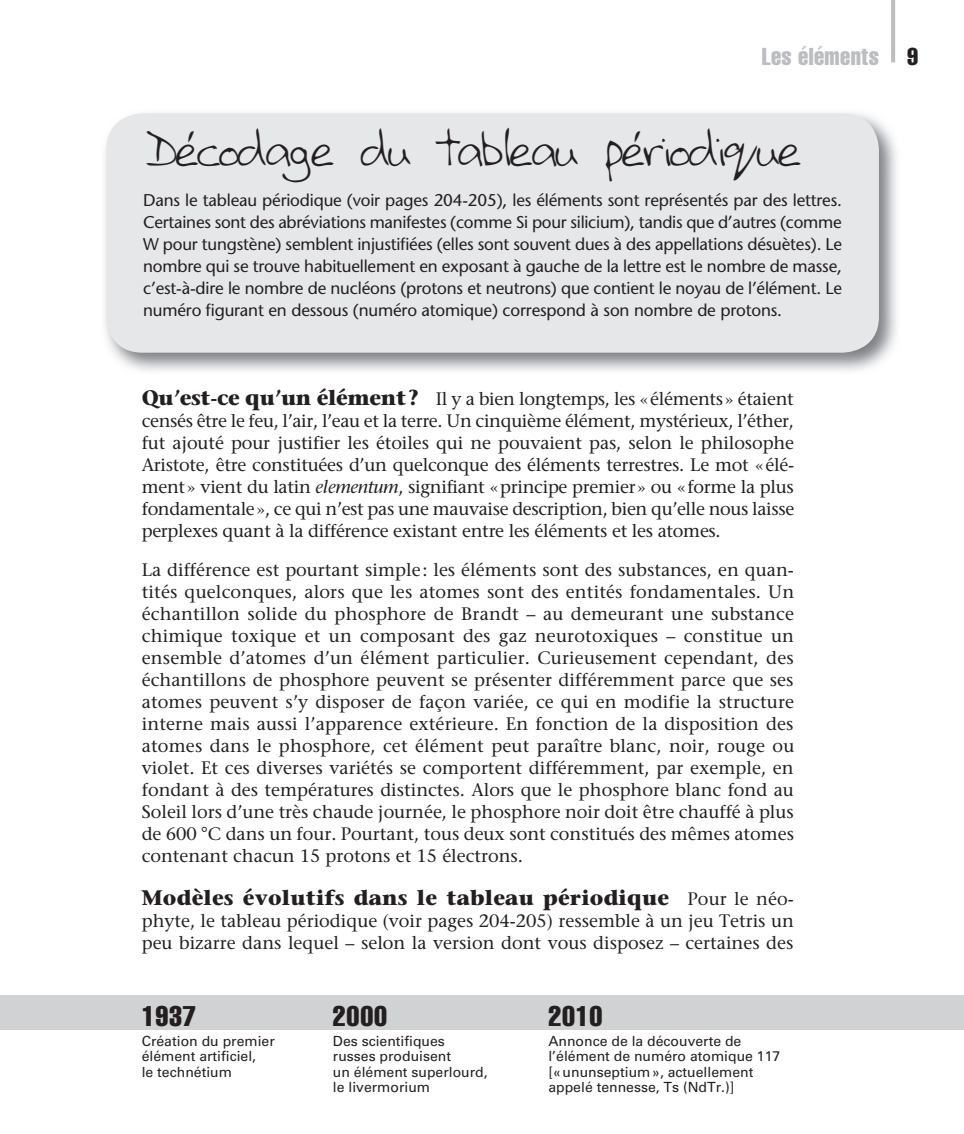
<style>
.page{position:relative;width:964px;height:1134px;background:#fff}
.page>*{position:absolute;margin:0;border:0;box-sizing:border-box;transform-origin:0 0}
.t1{font:48px "Gemmas Hand";letter-spacing:-.05em;color:#231f20}
.t2{font:extra-condensed 28px "Helvetica";letter-spacing:.025em;color:#231f20}
.t3{font:extra-condensed 24px "Helvetica";letter-spacing:.015em;color:#bcbdc0}
.t4{font:700 21px "Stone Serif Std";letter-spacing:.01em;color:#231f20}
.t5{font:500 18px/22px "Stone Serif Std";color:#231f20;text-align:justify}
.t6{font:500 17px/22px "Stone Sans Std";letter-spacing:-.01em;color:#231f20;text-align:justify}
.t7{font:14px/15.4px "Univers LT Std";color:#231f20}
.s1{color:#231f20}
.s2{font-weight:700;font-size:21px}
.s3{font-style:italic}
.s4{font-weight:500;font-size:18px}
</style>
<div class="page">
<hr style="left:891px;top:0;width:4px;height:62px;background:#bcbdc0">
<div style="left:0;top:995px;width:964px;height:35px;background:#d1d2d4"></div>
<img style="left:105px;top:113px;width:792px;height:258px">
<div style="left:106px;top:113px;width:773px;height:240px;background:#e6e7e9;border-radius:36px"></div>
<h3 class="t3" style="left:762px;top:41px;width:158px">Les éléments <span class="s1">9</span></h3>
<h1 class="t1" style="left:143px;top:119px;width:659px">Décodage du tableau périodique</h1>
<p class="t6" style="left:143px;top:189px;width:700px">Dans le tableau périodique (voir pages 204-205), les éléments sont représentés par des lettres.<br>Certaines sont des abréviations manifestes (comme Si pour silicium), tandis que d’autres (comme W pour tungstène) semblent injustifiées (elles sont souvent dues à des appellations désuètes). Le nombre qui se trouve habituellement en exposant à gauche de la lettre est le nombre de masse, c’est-à-dire le nombre de nucléons (protons et neutrons) que contient le noyau de l’élément. Le numéro figurant en dessous (numéro atomique) correspond à son nombre de protons.</p>
<p class="t5" style="left:142px;top:388px;width:654px"><span class="s2">Qu’est-ce qu’un élément ?</span> Il y a bien longtemps, les « éléments » étaient censés être le feu, l’air, l’eau et la terre. Un cinquième élément, mystérieux, l’éther, fut ajouté pour justifier les étoiles qui ne pouvaient pas, selon le philosophe Aristote, être constituées d’un quelconque des éléments terrestres. Le mot « élé&shy;ment » vient du latin <span class="s3">elementum</span>, signifiant « principe premier » ou « forme la plus fondamentale », ce qui n’est pas une mauvaise description, bien qu’elle nous laisse perplexes quant à la différence existant entre les éléments et les atomes.</p>
<p class="t5" style="left:142px;top:559px;width:654px">La différence est pourtant simple : les éléments sont des substances, en quan&shy;tités quelconques, alors que les atomes sont des entités fondamentales. Un échantillon solide du phosphore de Brandt – au demeurant une substance chimique toxique et un composant des gaz neurotoxiques – constitue un ensemble d’atomes d’un élément particulier. Curieusement cependant, des échantillons de phosphore peuvent se présenter différemment parce que ses atomes peuvent s’y disposer de façon variée, ce qui en modifie la structure interne mais aussi l’apparence extérieure. En fonction de la disposition des atomes dans le phosphore, cet élément peut paraître blanc, noir, rouge ou violet. Et ces diverses variétés se comportent différemment, par exemple, en fondant à des températures distinctes. Alors que le phosphore blanc fond au Soleil lors d’une très chaude journée, le phosphore noir doit être chauffé à plus de 600 °C dans un four. Pourtant, tous deux sont constitués des mêmes atomes contenant chacun 15 protons et 15 électrons.</p>
<p class="t4" style="left:142px;top:884px;width:653px">Modèles évolutifs dans le tableau périodique <span class="s4">Pour le néo-</span></p>
<p class="t5" style="left:142px;top:909px;width:653px">phyte, le tableau périodique (voir pages 204-205) ressemble à un jeu Tetris un peu bizarre dans lequel – selon la version dont vous disposez – certaines des</p>
<h2 class="t2" style="left:142px;top:998px;width:56px">1937</h2>
<p class="t7" style="left:142px;top:1033px;width:135px">Création du premier élément artificiel,<br>le technétium</p>
<h2 class="t2" style="left:333px;top:998px;width:56px">2000</h2>
<p class="t7" style="left:333px;top:1033px;width:156px">Des scientifiques russes produisent<br>un élément superlourd, le livermorium</p>
<h2 class="t2" style="left:548px;top:998px;width:56px">2010</h2>
<p class="t7" style="left:548px;top:1033px;width:233px">Annonce de la découverte de l’élément de numéro atomique 117 [« ununseptium », actuellement appelé tennesse, Ts (NdTr.)]</p>
</div>
